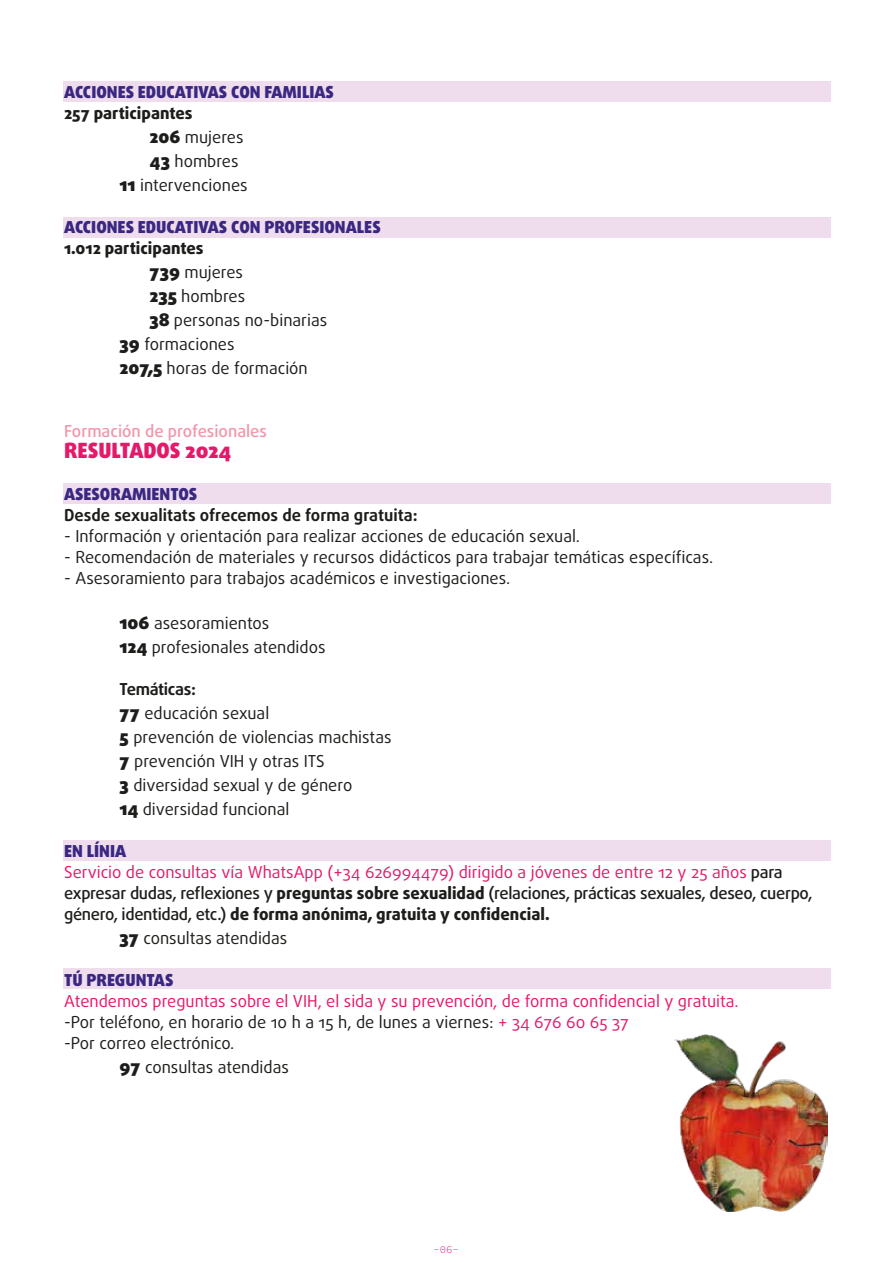
<style>
.page{position:relative;width:893px;height:1263px;background:#fff}
.page>*{position:absolute;margin:0;border:0;box-sizing:border-box;transform-origin:0 0}
.t1{font:900 21px "Daxline Pro";color:#e6186a}
.t2{font:16.5px/24px "Daxline Pro";color:#1d1d1b}
.t3{font:500 16.5px/21px "Daxline Pro";letter-spacing:-.02em;color:#1d1d1b}
.t4{font:16.5px/21px "Daxline Pro";color:#e6186a}
.t5{font:900 16.5px "Daxline Pro";color:#392781}
.t6{font:700 16.5px "Daxline Pro";color:#1d1d1b}
.t7{font:800 16.5px "Daxline Pro";color:#1d1d1b}
.t8{font:500 16.5px "Daxline Pro";color:#f296aa}
.t9{font:10.5px "Source Code Variable";color:#e6007d}
.s1{font-weight:900;font-size:18px}
.s2{font-weight:700}
.s3{font-weight:900;color:#392781}
.s4{font-weight:400;color:#e6186a}
.s5{font-weight:800}
.s6{color:#1d1d1b}
</style>
<div class="page">
<div style="left:63px;top:81px;width:767px;height:21px;background:#efddee"></div>
<div style="left:63px;top:217px;width:767px;height:21px;background:#efddee"></div>
<div style="left:63px;top:483px;width:767px;height:21px;background:#efddee"></div>
<div style="left:63px;top:840px;width:767px;height:21px;background:#efddee"></div>
<div style="left:63px;top:968px;width:767px;height:21px;background:#efddee"></div>
<img style="left:674px;top:1034px;width:154px;height:177px">
<p class="t5" style="left:64px;top:81px;width:271px">ACCIONES EDUCATIVAS CON FAMILIAS</p>
<p class="t7" style="left:64px;top:102px;width:130px">257 participantes</p>
<p class="t2" style="left:150px;top:125px;width:95px"><span class="s1">206</span> mujeres</p>
<p class="t2" style="left:150px;top:149px;width:90px"><span class="s1">43</span> hombres</p>
<p class="t2" style="left:120px;top:173px;width:130px"><span class="s1">11</span> intervenciones</p>
<p class="t5" style="left:64px;top:216px;width:318px">ACCIONES EDUCATIVAS CON PROFESIONALES</p>
<p class="t7" style="left:64px;top:237px;width:141px">1.012 participantes</p>
<p class="t2" style="left:150px;top:260px;width:95px"><span class="s1">739</span> mujeres</p>
<p class="t2" style="left:150px;top:284px;width:97px"><span class="s1">235</span> hombres</p>
<p class="t2" style="left:150px;top:308px;width:179px"><span class="s1">38</span> personas no-binarias</p>
<p class="t2" style="left:120px;top:332px;width:116px"><span class="s1">39</span> formaciones</p>
<p class="t2" style="left:120px;top:356px;width:190px"><span class="s1">207,5</span> horas de formación</p>
<p class="t8" style="left:64px;top:420px;width:204px">Formación de profesionales</p>
<p class="t1" style="left:64px;top:436px;width:169px">RESULTADOS 2024</p>
<p class="t5" style="left:64px;top:483px;width:135px">ASESORAMIENTOS</p>
<p class="t6" style="left:64px;top:504px;width:355px">Desde sexualitats ofrecemos de forma gratuita:</p>
<p class="t2" style="left:64px;top:524px;width:517px">- Información y orientación para realizar acciones de educación sexual.</p>
<p class="t2" style="left:64px;top:545px;width:651px">- Recomendación de materiales y recursos didácticos para trabajar temáticas específicas.</p>
<p class="t2" style="left:64px;top:566px;width:448px">- Asesoramiento para trabajos académicos e investigaciones.</p>
<p class="t2" style="left:120px;top:611px;width:207px"><span class="s1">106</span> asesoramientos<br><span class="s1">124</span> profesionales atendidos</p>
<p class="t2" style="left:120px;top:677px;width:273px"><span class="s2">Temáticas:<br></span><span class="s1">77</span> educación sexual<br><span class="s1">5</span> prevención de violencias machistas<br><span class="s1">7</span> prevención VIH y otras ITS<br><span class="s1">3</span> diversidad sexual y de género<br><span class="s1">14</span> diversidad funcional</p>
<p class="t3" style="left:64px;top:841px;width:750px"><span class="s3">EN LÍNIA<br></span><span class="s4">Servicio de consultas vía WhatsApp (+34 626994479) dirigido a jóvenes de entre 12 y 25 años</span> para expresar dudas, reflexiones y <span class="s5">preguntas sobre sexualidad</span> (relaciones, prácticas sexuales, deseo, cuerpo, género, identidad, etc.) <span class="s5">de forma anónima, gratuita y confidencial.</span></p>
<p class="t2" style="left:120px;top:926px;width:169px"><span class="s1">37</span> consultas atendidas</p>
<p class="t5" style="left:64px;top:969px;width:111px">TÚ PREGUNTAS</p>
<p class="t4" style="left:64px;top:991px;width:676px">Atendemos preguntas sobre el VIH, el sida y su prevención, de forma confidencial y gratuita. <span class="s6">-Por teléfono, en horario de 10 h a 15 h, de lunes a viernes:</span> + 34 676 60 65 37<br><span class="s6">-Por correo electrónico.</span></p>
<p class="t2" style="left:120px;top:1055px;width:171px"><span class="s1">97</span> consultas atendidas</p>
<p class="t9" style="left:433px;top:1242px;width:27px">-06-</p>
</div>
